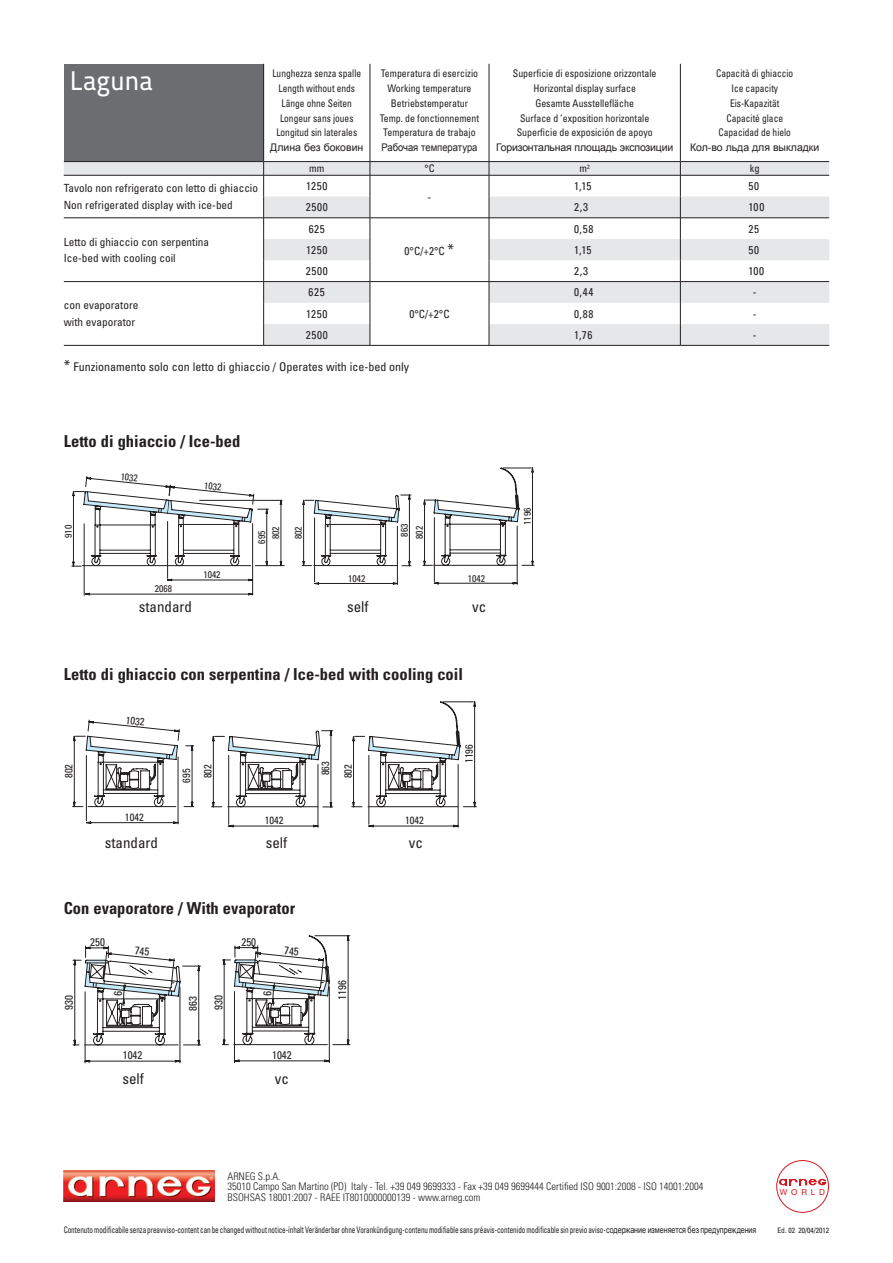
<style>
.page{position:relative;width:893px;height:1263px;background:#fff}
.page>*{position:absolute;margin:0;border:0;box-sizing:border-box;transform-origin:0 0}
.t1{font:27px "Titillium Maps 26 L 500 wt";letter-spacing:-.01em;color:#fff}
.t2{font:700 condensed 16.5px "Univers LT Std";color:#231f20}
.t3{font:condensed 15px "Univers LT Std";color:#231f20}
.t4{font:condensed 12px "Univers LT Std";color:#231f20}
.t5{font:condensed 11.25px/16.5px "Univers LT Std";color:#231f20}
.t6{font:condensed 11.1px "Univers LT Std";color:#231f20}
.t7{font:condensed 10.5px/14.7px "Univers LT Std";color:#231f20;text-align:center;scale:.94 1}
.t8{font:300 condensed 10.5px/10.5px "Univers LT Std";color:#231f20}
.t9{font:condensed 10.5px/14.7px "Univers LT Std";color:#231f20;text-align:center;scale:.9 1}
.t10{font:10.5px "Arial";letter-spacing:-.01em;color:#231f20}
.t11{font:condensed 10.5px "Univers LT Std";color:#231f20}
.t12{font:10.5px "Arial";letter-spacing:-.01em;color:#231f20;scale:.9 1}
.t13{font:condensed 9.75px/14.2px "Univers LT Std";color:#231f20;text-align:center}
.t14{font:condensed 9px "Univers LT Std";letter-spacing:-.01em;color:#231f20;scale:.8 1}
.t15{font:8.25px "Helvetica Neue LT Pro";letter-spacing:.46em;color:#d7171f}
.t16{font:condensed 7.5px "Univers LT Std";color:#231f20}
.s1{font-size:15px}
.s2{font-family:"Arial";font-stretch:normal}
</style>
<div class="page">
<div style="left:64px;top:64px;width:200px;height:98px;background:#6c6d70"></div>
<svg style="left:64px;top:162px;width:765px;height:183px"></svg>
<div style="left:264px;top:162px;width:106px;height:13px;background:#e6e7e9"></div>
<hr style="left:263px;top:64px;width:1px;height:97px;background:#231f20">
<hr style="left:370px;top:64px;width:1px;height:97px;background:#231f20">
<hr style="left:489px;top:64px;width:1px;height:97px;background:#231f20">
<hr style="left:680px;top:64px;width:1px;height:97px;background:#231f20">
<hr style="left:64px;top:161px;width:200px;height:1px;background:#231f20">
<hr style="left:264px;top:161px;width:106px;height:1px;background:#231f20">
<hr style="left:370px;top:161px;width:119px;height:1px;background:#231f20">
<hr style="left:489px;top:161px;width:191px;height:1px;background:#231f20">
<hr style="left:680px;top:161px;width:149px;height:1px;background:#231f20">
<hr style="left:64px;top:175px;width:200px;height:1px;background:#231f20">
<hr style="left:680px;top:175px;width:149px;height:1px;background:#231f20">
<hr style="left:64px;top:218px;width:200px;height:1px;background:#231f20">
<hr style="left:680px;top:218px;width:149px;height:1px;background:#231f20">
<hr style="left:64px;top:281px;width:200px;height:1px;background:#231f20">
<hr style="left:680px;top:281px;width:149px;height:1px;background:#231f20">
<hr style="left:264px;top:175px;width:106px;height:1px;background:#231f20">
<hr style="left:370px;top:175px;width:119px;height:1px;background:#231f20">
<hr style="left:489px;top:175px;width:191px;height:1px;background:#231f20">
<hr style="left:489px;top:218px;width:191px;height:1px;background:#231f20">
<hr style="left:489px;top:281px;width:191px;height:1px;background:#231f20">
<hr style="left:264px;top:218px;width:106px;height:1px;background:#231f20">
<hr style="left:370px;top:218px;width:119px;height:1px;background:#231f20">
<hr style="left:264px;top:281px;width:106px;height:1px;background:#231f20">
<hr style="left:370px;top:281px;width:119px;height:1px;background:#231f20">
<svg style="left:680px;top:162px;width:1px;height:183px"></svg>
<svg style="left:489px;top:162px;width:1px;height:183px"></svg>
<svg style="left:263px;top:162px;width:1px;height:183px"></svg>
<hr style="left:64px;top:345px;width:200px;height:1px;background:#231f20">
<hr style="left:370px;top:345px;width:119px;height:1px;background:#231f20">
<hr style="left:264px;top:345px;width:106px;height:1px;background:#231f20">
<hr style="left:489px;top:345px;width:191px;height:1px;background:#231f20">
<hr style="left:680px;top:345px;width:149px;height:1px;background:#231f20">
<svg style="left:370px;top:162px;width:1px;height:183px"></svg>
<svg style="left:302px;top:468px;width:232px;height:117px"></svg>
<svg style="left:71px;top:476px;width:214px;height:119px"></svg>
<hr style="left:84px;top:524px;width:1px;height:71px;background:#231f20">
<svg style="left:72px;top:702px;width:405px;height:126px"></svg>
<img style="left:64px;top:1171px;width:150px;height:30px">
<svg style="left:776px;top:1160px;width:53px;height:53px"></svg>
<svg style="left:222px;top:935px;width:128px;height:128px"></svg>
<svg style="left:73px;top:946px;width:128px;height:117px"></svg>
<h1 class="t1" style="left:70px;top:60px;width:85px">Laguna</h1>
<p class="t9" style="left:272px;top:66px;width:100px">Lunghezza senza spalle<br>Length without ends<br>Länge ohne Seiten<br>Longeur sans joues<br>Longitud sin laterales</p>
<p class="t10" style="left:270px;top:140px;width:95px">Длина без боковин</p>
<p class="t7" style="left:380px;top:66px;width:107px">Temperatura di esercizio<br>Working temperature<br>Betriebstemperatur<br>Temp. de fonctionnement<br>Temperatura de trabajo</p>
<p class="t12" style="left:381px;top:140px;width:108px">Рабочая температура</p>
<p class="t7" style="left:513px;top:66px;width:154px">Superficie di esposizione orizzontale<br>Horizontal display surface<br>Gesamte Ausstellefläche<br>Surface d ’exposition horizontale<br>Superficie de exposición de apoyo</p>
<p class="t10" style="left:496px;top:140px;width:178px">Горизонтальная площадь экспозиции</p>
<p class="t9" style="left:716px;top:66px;width:87px">Capacità di ghiaccio<br>Ice capacity<br>Eis-Kapazität<br>Capacité glace<br>Capacidad de hielo</p>
<p class="t10" style="left:690px;top:140px;width:131px">Кол-во льда для выкладки</p>
<p class="t11" style="left:309px;top:162px;width:17px">mm</p>
<p class="t11" style="left:424px;top:162px;width:12px">°C</p>
<p class="t11" style="left:580px;top:162px;width:12px">m<sup>2</sup></p>
<p class="t11" style="left:750px;top:162px;width:11px">kg</p>
<p class="t5" style="left:64px;top:180px;width:196px">Tavolo non refrigerato con letto di ghiaccio<br>Non refrigerated display with ice-bed</p>
<p class="t5" style="left:306px;top:178px;width:23px">1250</p>
<p class="t5" style="left:574px;top:178px;width:19px">1,15</p>
<p class="t5" style="left:748px;top:178px;width:12px">50</p>
<p class="t5" style="left:428px;top:188px;width:5px">-</p>
<p class="t5" style="left:306px;top:199px;width:24px">2500</p>
<p class="t5" style="left:574px;top:199px;width:15px">2,3</p>
<p class="t5" style="left:748px;top:199px;width:17px">100</p>
<p class="t5" style="left:64px;top:233px;width:147px">Letto di ghiaccio con serpentina<br>Ice-bed with cooling coil</p>
<p class="t5" style="left:309px;top:220px;width:18px">625</p>
<p class="t5" style="left:574px;top:220px;width:21px">0,58</p>
<p class="t5" style="left:748px;top:220px;width:12px">25</p>
<p class="t5" style="left:405px;top:243px;width:51px">0°C/+2°C <span class="s1">*</span></p>
<p class="t5" style="left:306px;top:241px;width:23px">1250</p>
<p class="t5" style="left:574px;top:241px;width:19px">1,15</p>
<p class="t5" style="left:748px;top:241px;width:12px">50</p>
<p class="t5" style="left:306px;top:263px;width:24px">2500</p>
<p class="t5" style="left:574px;top:263px;width:15px">2,3</p>
<p class="t5" style="left:748px;top:263px;width:17px">100</p>
<p class="t5" style="left:309px;top:284px;width:18px">625</p>
<p class="t5" style="left:574px;top:284px;width:21px">0,44</p>
<p class="t5" style="left:753px;top:284px;width:5px">-</p>
<p class="t5" style="left:64px;top:297px;width:76px">con evaporatore with evaporator</p>
<p class="t5" style="left:409px;top:305px;width:42px">0°C/+2°C</p>
<p class="t5" style="left:306px;top:305px;width:23px">1250</p>
<p class="t5" style="left:574px;top:305px;width:21px">0,88</p>
<p class="t5" style="left:753px;top:305px;width:5px">-</p>
<p class="t5" style="left:306px;top:326px;width:24px">2500</p>
<p class="t5" style="left:574px;top:326px;width:20px">1,76</p>
<p class="t5" style="left:753px;top:326px;width:5px">-</p>
<p class="t4" style="left:64px;top:359px;width:347px"><span class="s1">*</span> Funzionamento solo con letto di ghiaccio / Operates with ice-bed only</p>
<h2 class="t2" style="left:64px;top:430px;width:178px">Letto di ghiaccio / Ice-bed</h2>
<p class="t13" style="left:61px;top:538px;width:14px;rotate:-90deg">910</p>
<p class="t13" style="left:121px;top:469px;width:19px;rotate:6deg">1032</p>
<p class="t13" style="left:205px;top:478px;width:19px;rotate:6deg">1032</p>
<p class="t13" style="left:203px;top:568px;width:19px">1042</p>
<p class="t13" style="left:254px;top:544px;width:19px;rotate:-90deg">695<br>802</p>
<p class="t13" style="left:291px;top:539px;width:14px;rotate:-90deg">802</p>
<p class="t13" style="left:348px;top:571px;width:19px">1042</p>
<p class="t13" style="left:397px;top:536px;width:14px;rotate:-90deg">863</p>
<p class="t13" style="left:412px;top:539px;width:14px;rotate:-90deg">802</p>
<p class="t13" style="left:468px;top:571px;width:19px">1042</p>
<p class="t13" style="left:155px;top:582px;width:19px">2068</p>
<h3 class="t3" style="left:139px;top:597px;width:55px">standard</h3>
<h3 class="t3" style="left:347px;top:597px;width:23px">self</h3>
<h3 class="t3" style="left:472px;top:597px;width:16px">vc</h3>
<h2 class="t2" style="left:64px;top:664px;width:401px">Letto di ghiaccio con serpentina / Ice-bed with cooling coil</h2>
<p class="t11" style="left:127px;top:713px;width:20px;rotate:6deg">1032</p>
<p class="t11" style="left:62px;top:778px;width:16px;rotate:-90deg">802</p>
<p class="t11" style="left:201px;top:778px;width:16px;rotate:-90deg">802</p>
<p class="t11" style="left:180px;top:783px;width:16px;rotate:-90deg">695</p>
<p class="t11" style="left:319px;top:775px;width:16px;rotate:-90deg">863</p>
<p class="t11" style="left:341px;top:778px;width:16px;rotate:-90deg">802</p>
<p class="t11" style="left:125px;top:810px;width:20px">1042</p>
<p class="t11" style="left:265px;top:814px;width:20px">1042</p>
<p class="t11" style="left:405px;top:814px;width:20px">1042</p>
<h3 class="t3" style="left:105px;top:833px;width:55px">standard</h3>
<h3 class="t3" style="left:266px;top:833px;width:23px">self</h3>
<h3 class="t3" style="left:409px;top:833px;width:16px">vc</h3>
<h2 class="t2" style="left:64px;top:898px;width:233px">Con evaporatore / With evaporator</h2>
<p class="t6" style="left:90px;top:935px;width:16px">250</p>
<p class="t6" style="left:241px;top:935px;width:16px">250</p>
<p class="t6" style="left:62px;top:1010px;width:16px;rotate:-90deg">930</p>
<p class="t6" style="left:186px;top:1010px;width:16px;rotate:-90deg">863</p>
<p class="t6" style="left:211px;top:1009px;width:16px;rotate:-90deg">930</p>
<p class="t6" style="left:272px;top:1048px;width:21px">1042</p>
<p class="t6" style="left:123px;top:1048px;width:21px">1042</p>
<h3 class="t3" style="left:122px;top:1069px;width:23px">self</h3>
<h3 class="t3" style="left:275px;top:1069px;width:16px">vc</h3>
<p class="t6" style="left:335px;top:1000px;width:21px;rotate:-90deg">1196</p>
<p class="t11" style="left:462px;top:763px;width:20px;rotate:-90deg">1196</p>
<p class="t13" style="left:520px;top:525px;width:19px;rotate:-90deg">1196</p>
<p class="t8" style="left:227px;top:1171px;width:478px">ARNEG S.p.A.<br>35010 Campo San Martino (PD) Italy - Tel. +39 049 9699333 - Fax +39 049 9699444 Certified ISO 9001:2008 - ISO 14001:2004<br>BSOHSAS 18001:2007 - RAEE IT8010000000139 - www.arneg.com</p>
<p class="t14" style="left:64px;top:1224px;width:867px">Contenuto modificabile senza preavviso-content can be changed without notice-inhalt Veränderbar ohne Vorankündigung-contenu modifiable sans préavis-contenido modificable sin previo aviso-<span class="s2">cодержание изменяется без предупреждения</span></p>
<p class="t15" style="left:780px;top:1187px;width:47px">WORLD</p>
<p class="t16" style="left:778px;top:1226px;width:53px">Ed. 02 20/04/2012</p>
</div>
